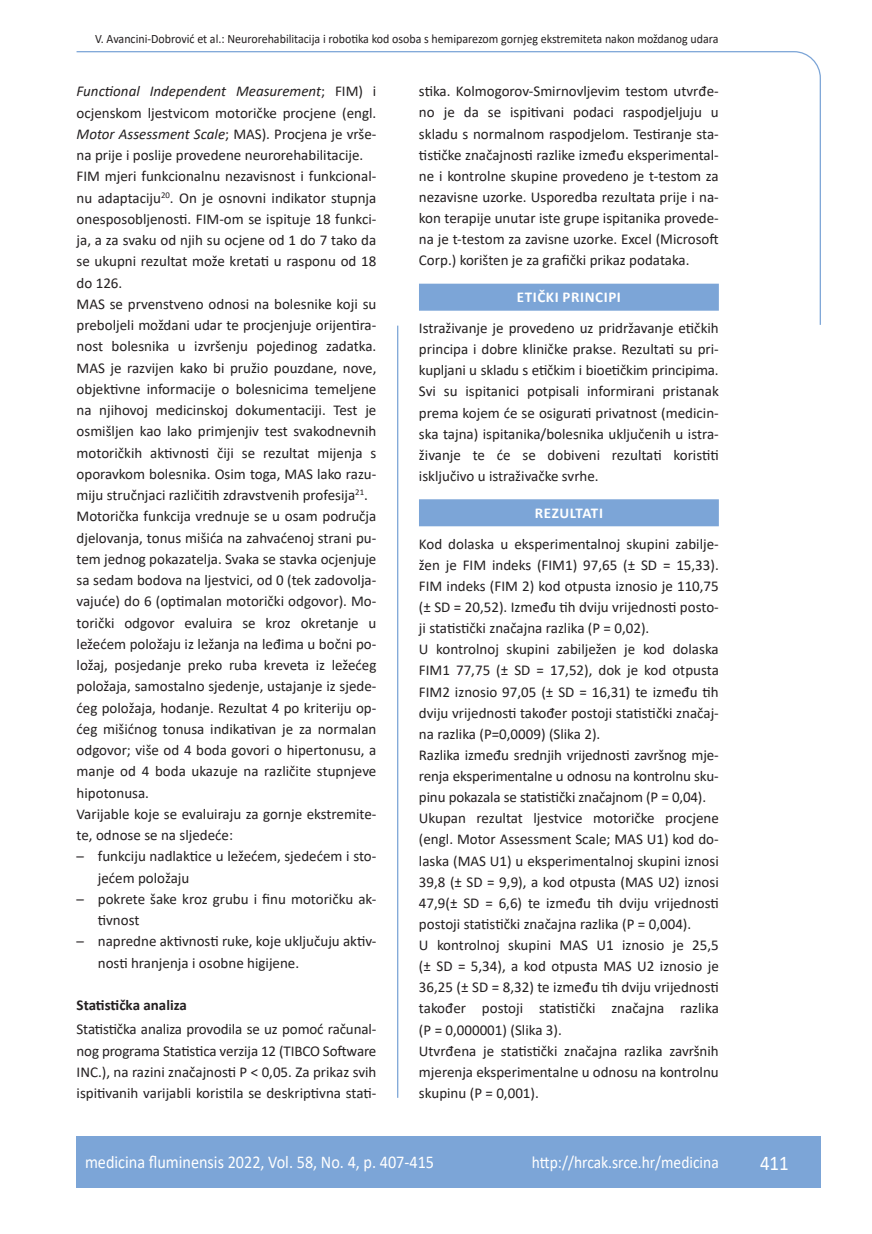
<style>
.page{position:relative;width:872px;height:1234px;background:#fff}
.page>*{position:absolute;margin:0;border:0;box-sizing:border-box;transform-origin:0 0}
.t1{font:21px "Calibri";color:#fff;scale:.9 1}
.t2{font:18px "Calibri";color:#fff;scale:.9 1}
.t3{font:17.25px "Calibri";color:#fff;scale:.9 1}
.t4{font:15px/21.3px "Calibri";color:#231f20}
.t5{font:700 15px "Calibri";letter-spacing:.04em;color:#fff}
.t6{font:700 15px "Calibri";color:#231f20}
.t7{font:12.75px "Calibri";color:#231f20;scale:.94 1}
.s1{font-style:italic}
</style>
<div class="page">
<svg style="left:76px;top:51px;width:745px;height:275px"></svg>
<hr style="left:397px;top:325px;width:1px;height:772px;background:#7ca5d7">
<div style="left:77px;top:1135px;width:744px;height:51px;background:#7ca5d7"></div>
<div style="left:419px;top:283px;width:300px;height:27px;background:#7ca5d7"></div>
<div style="left:419px;top:499px;width:300px;height:27px;background:#7ca5d7"></div>
<p class="t7" style="left:95px;top:29px;width:664px">V. Avancini-Dobrović et al.: Neurorehabilitacija i robotika kod osoba s hemiparezom gornjeg ekstremiteta nakon moždanog udara</p>
<p class="t4" style="left:77px;top:80px;width:301px"><span class="s1">Functional Independent Measurement</span>; FIM) i ocjenskom ljestvicom motoričke procjene (engl.<br><span class="s1">Motor Assessment Scale</span>; MAS). Procjena je vrše&shy;na prije i poslije provedene neurorehabilitacije.<br>FIM mjeri funkcionalnu nezavisnost i funkcional&shy;nu adaptaciju<sup>20</sup>. On je osnovni indikator stupnja onesposobljenosti. FIM-om se ispituje 18 funkci&shy;ja, a za svaku od njih su ocjene od 1 do 7 tako da se ukupni rezultat može kretati u rasponu od 18 do 126.<br>MAS se prvenstveno odnosi na bolesnike koji su preboljeli moždani udar te procjenjuje orijentira&shy;nost bolesnika u izvršenju pojedinog zadatka.<br>MAS je razvijen kako bi pružio pouzdane, nove, objektivne informacije o bolesnicima temeljene na njihovoj medicinskoj dokumentaciji. Test je osmišljen kao lako primjenjiv test svakodnevnih motoričkih aktivnosti čiji se rezultat mijenja s oporavkom bolesnika. Osim toga, MAS lako razu&shy;miju stručnjaci različitih zdravstvenih profesija<sup>21</sup>.<br>Motorička funkcija vrednuje se u osam područja djelovanja, tonus mišića na zahvaćenoj strani pu&shy;tem jednog pokazatelja. Svaka se stavka ocjenjuje sa sedam bodova na ljestvici, od 0 (tek zadovolja&shy;vajuće) do 6 (optimalan motorički odgovor). Mo&shy;torički odgovor evaluira se kroz okretanje u ležećem položaju iz ležanja na leđima u bočni po&shy;ložaj, posjedanje preko ruba kreveta iz ležećeg položaja, samostalno sjedenje, ustajanje iz sjede&shy;ćeg položaja, hodanje. Rezultat 4 po kriteriju op&shy;ćeg mišićnog tonusa indikativan je za normalan odgovor; više od 4 boda govori o hipertonusu, a manje od 4 boda ukazuje na različite stupnjeve hipotonusa.<br>Varijable koje se evaluiraju za gornje ekstremite&shy;te, odnose se na sljedeće:</p>
<p class="t4" style="left:98px;top:845px;width:280px;text-indent:-21px">– funkciju nadlaktice u ležećem, sjedećem i sto&shy;jećem položaju</p>
<p class="t4" style="left:98px;top:887px;width:280px;text-indent:-21px">– pokrete šake kroz grubu i finu motoričku ak&shy;tivnost</p>
<p class="t4" style="left:98px;top:930px;width:280px;text-indent:-21px">– napredne aktivnosti ruke, koje uključuju aktiv&shy;nosti hranjenja i osobne higijene.</p>
<p class="t6" style="left:77px;top:994px;width:112px">Statistička analiza</p>
<p class="t4" style="left:77px;top:1017px;width:301px;text-align:justify">Statistička analiza provodila se uz pomoć računal&shy;nog programa Statistica verzija 12 (TIBCO Software INC.), na razini značajnosti P ˂ 0,05. Za prikaz svih ispitivanih varijabli koristila se deskriptivna stati-</p>
<p class="t4" style="left:419px;top:80px;width:301px;text-align:justify">stika. Kolmogorov-Smirnovljevim testom utvrđe&shy;no je da se ispitivani podaci raspodjeljuju u skladu s normalnom raspodjelom. Testiranje sta&shy;tističke značajnosti razlike između eksperimental&shy;ne i kontrolne skupine provedeno je t-testom za nezavisne uzorke. Usporedba rezultata prije i na&shy;kon terapije unutar iste grupe ispitanika provede&shy;na je t-testom za zavisne uzorke. Excel (Microsoft Corp.) korišten je za grafički prikaz podataka.</p>
<p class="t5" style="left:517px;top:287px;width:104px">Etički principi</p>
<p class="t4" style="left:419px;top:317px;width:301px;text-align:justify">Istraživanje je provedeno uz pridržavanje etičkih principa i dobre kliničke prakse. Rezultati su pri&shy;kupljani u skladu s etičkim i bioetičkim principima.<br>Svi su ispitanici potpisali informirani pristanak prema kojem će se osigurati privatnost (medicin&shy;ska tajna) ispitanika/bolesnika uključenih u istra&shy;živanje te će se dobiveni rezultati koristiti isključivo u istraživačke svrhe.</p>
<p class="t5" style="left:535px;top:502px;width:70px">REZULTATI</p>
<p class="t4" style="left:419px;top:532px;width:301px">Kod dolaska u eksperimentalnoj skupini zabilje&shy;žen je FIM indeks (FIM1) 97,65 (± SD = 15,33).<br>FIM indeks (FIM 2) kod otpusta iznosio je 110,75 (± SD = 20,52). Između tih dviju vrijednosti posto&shy;ji statistički značajna razlika (P = 0,02).<br>U kontrolnoj skupini zabilježen je kod dolaska FIM1 77,75 (± SD = 17,52), dok je kod otpusta FIM2 iznosio 97,05 (± SD = 16,31) te između tih dviju vrijednosti također postoji statistički značaj&shy;na razlika (P=0,0009) (Slika 2).<br>Razlika između srednjih vrijednosti završnog mje&shy;renja eksperimentalne u odnosu na kontrolnu sku&shy;pinu pokazala se statistički značajnom (P = 0,04).<br>Ukupan rezultat ljestvice motoričke procjene (engl. Motor Assessment Scale; MAS U1) kod do&shy;laska (MAS U1) u eksperimentalnoj skupini iznosi 39,8 (± SD = 9,9), a kod otpusta (MAS U2) iznosi 47,9(± SD = 6,6) te između tih dviju vrijednosti postoji statistički značajna razlika (P = 0,004).<br>U kontrolnoj skupini MAS U1 iznosio je 25,5 (± SD = 5,34), a kod otpusta MAS U2 iznosio je 36,25 (± SD = 8,32) te između tih dviju vrijednosti također postoji statistički značajna razlika (P = 0,000001) (Slika 3).<br>Utvrđena je statistički značajna razlika završnih mjerenja eksperimentalne u odnosu na kontrolnu skupinu (P = 0,001).</p>
<p class="t2" style="left:85px;top:1149px;width:389px">medicina fluminensis 2022, Vol. 58, No. 4, p. 407-415</p>
<p class="t3" style="left:532px;top:1150px;width:209px">http://hrcak.srce.hr/medicina</p>
<h1 class="t1" style="left:760px;top:1147px;width:33px">411</h1>
</div>
